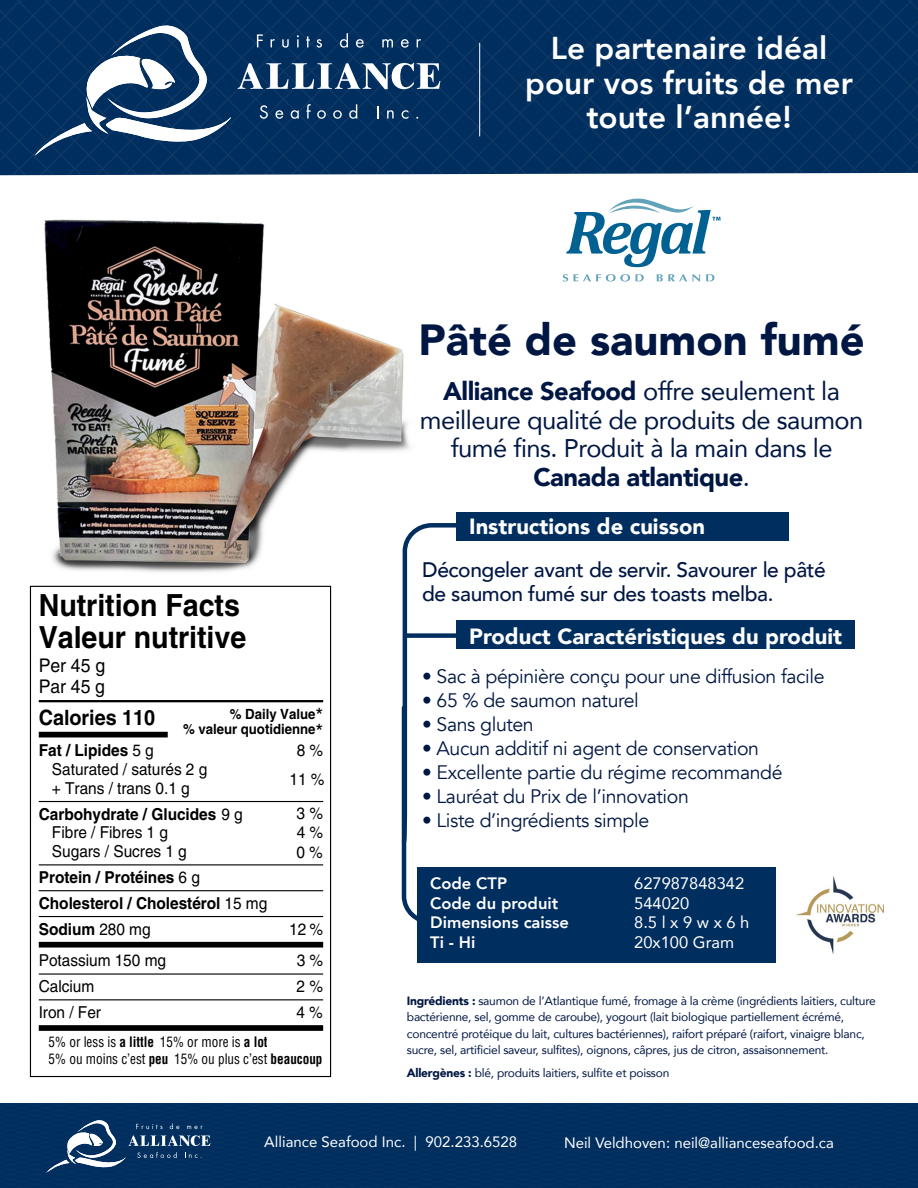
<style>
.page{position:relative;width:918px;height:1188px;background:#fff}
.page>*{position:absolute;margin:0;border:0;box-sizing:border-box;transform-origin:0 0}
.t1{font:900 43.5px "Avenir";color:#001743}
.t2{font:800 31.5px/34.5px "Avenir";color:#fff;text-align:center}
.t3{font:700 30.45px/32.8px "Helvetica LT Std";letter-spacing:-.005em;color:#000;scale:.94 1}
.t4{font:25.5px/28.5px "Avenir";letter-spacing:-.02em;color:#001743;text-align:center}
.t5{font:900 21.9px "Avenir";color:#fff}
.t6{font:700 21.15px "Helvetica LT Std";color:#000;scale:.94 1}
.t7{font:500 21px/24px "Avenir";letter-spacing:-.02em;color:#001743}
.t8{font:19.5px "Avenir";letter-spacing:-.02em;color:#001743}
.t9{font:18.75px/21.1px "Helvetica LT Std";color:#000;scale:.94 1}
.t10{font:700 16.5px/25.8px "Helvetica LT Std";color:#000;scale:.94 1}
.t11{font:16.5px "Helvetica LT Std";color:#000;scale:.94 1}
.t12{font:800 16.5px "Avenir";color:#fff}
.t13{font:16.5px "Avenir";color:#fff}
.t14{font:15px "Avenir";color:#fff}
.t15{font:condensed 14.1px/16.5px "Helvetica LT Std";color:#000;scale:.94 1}
.t16{font:700 14.1px/15.3px "Helvetica LT Std";letter-spacing:-.005em;color:#000;text-align:right;scale:.94 1}
.t17{font:12px/16.5px "Avenir";letter-spacing:-.02em;color:#001743}
.s1{font-weight:900}
.s2{font-weight:400}
.s3{font-weight:400;font-size:21.15px}
.s4{font-weight:700}
</style>
<div class="page">
<img style="left:29px;top:219px;width:381px;height:373px">
<svg style="left:0;top:0;width:918px;height:175px;background:#033060"></svg>
<div style="left:0;top:1103px;width:918px;height:85px;background:#002e5e"></div>
<svg style="left:35px;top:26px;width:196px;height:130px"></svg>
<svg style="left:257px;top:34px;width:6px;height:13px"></svg>
<svg style="left:271px;top:39px;width:4px;height:8px"></svg>
<svg style="left:282px;top:39px;width:7px;height:9px"></svg>
<svg style="left:297px;top:35px;width:2px;height:12px"></svg>
<svg style="left:306px;top:36px;width:4px;height:11px"></svg>
<svg style="left:316px;top:39px;width:6px;height:9px"></svg>
<svg style="left:340px;top:33px;width:8px;height:15px"></svg>
<svg style="left:356px;top:39px;width:8px;height:9px"></svg>
<svg style="left:382px;top:39px;width:11px;height:8px"></svg>
<svg style="left:401px;top:39px;width:8px;height:9px"></svg>
<svg style="left:417px;top:39px;width:4px;height:8px"></svg>
<svg style="left:260px;top:105px;width:8px;height:14px"></svg>
<svg style="left:275px;top:110px;width:8px;height:9px"></svg>
<svg style="left:291px;top:110px;width:8px;height:9px"></svg>
<svg style="left:306px;top:104px;width:5px;height:15px"></svg>
<svg style="left:317px;top:110px;width:9px;height:9px"></svg>
<svg style="left:333px;top:110px;width:9px;height:9px"></svg>
<svg style="left:349px;top:104px;width:8px;height:15px"></svg>
<svg style="left:377px;top:106px;width:1px;height:13px"></svg>
<svg style="left:387px;top:110px;width:7px;height:9px"></svg>
<svg style="left:402px;top:110px;width:6px;height:9px"></svg>
<svg style="left:238px;top:63px;width:202px;height:26px"></svg>
<svg style="left:46px;top:1119px;width:164px;height:54px;background:#2a5078"></svg>
<hr style="left:479px;top:43px;width:1px;height:93px;background:#fff">
<svg style="left:400px;top:521px;width:125px;height:400px"></svg>
<div style="left:456px;top:512px;width:333px;height:29px;background:#002e5e"></div>
<div style="left:456px;top:621px;width:399px;height:28px;background:#002e5e"></div>
<div style="left:405px;top:633px;width:57px;height:5px;background:#002e5e"></div>
<div style="left:417px;top:867px;width:358px;height:96px;background:#002e5e"></div>
<img style="left:795px;top:877px;width:89px;height:76px">
<svg style="left:801px;top:884px;width:25px;height:24px"></svg>
<svg style="left:563px;top:274px;width:81px;height:7px"></svg>
<svg style="left:657px;top:274px;width:43px;height:7px"></svg>
<svg style="left:706px;top:274px;width:8px;height:7px"></svg>
<svg style="left:566px;top:198px;width:155px;height:69px"></svg>
<div style="left:30px;top:586px;width:301px;height:491px;background:#fff"></div>
<div style="left:30px;top:586px;width:301px;height:491px;border:1px solid #000"></div>
<hr style="left:39px;top:700px;width:284px;height:2px;background:#000">
<div style="left:39px;top:732px;width:129px;height:5px;background:#000"></div>
<hr style="left:39px;top:801px;width:284px;height:1px;background:#000">
<hr style="left:39px;top:864px;width:284px;height:1px;background:#000">
<hr style="left:39px;top:890px;width:284px;height:1px;background:#000">
<hr style="left:39px;top:916px;width:284px;height:1px;background:#000">
<div style="left:39px;top:942px;width:284px;height:6px;background:#000"></div>
<hr style="left:39px;top:973px;width:284px;height:2px;background:#000">
<hr style="left:39px;top:999px;width:284px;height:1px;background:#000">
<div style="left:39px;top:1025px;width:284px;height:6px;background:#000"></div>
<p class="t2" style="left:525px;top:31px;width:329px">Le partenaire idéal pour vos fruits de mer toute l’année!</p>
<p class="t1" style="left:419px;top:303px;width:448px">Pâté de saumon fumé</p>
<p class="t4" style="left:420px;top:376px;width:445px"><span class="s1">Alliance Seafood</span> offre seulement la meilleure qualité de produits de saumon fumé fins. Produit à la main dans le<br><span class="s1">Canada atlantique</span>.</p>
<p class="t3" style="left:39px;top:588px;width:222px">Nutrition Facts<br>Valeur nutritive</p>
<p class="t9" style="left:39px;top:655px;width:72px">Per 45 g<br>Par 45 g</p>
<p class="t6" style="left:39px;top:704px;width:125px">Calories 110</p>
<p class="t10" style="left:39px;top:737px;width:124px">Fat / Lipides <span class="s2">5 g</span></p>
<p class="t11" style="left:297px;top:741px;width:30px">8 %</p>
<p class="t11" style="left:52px;top:760px;width:167px">Saturated / saturés 2 g</p>
<p class="t16" style="left:183px;top:706px;width:150px">% Daily Value<span class="s3">*<br></span>% valeur quotidienne<span class="s3">*</span></p>
<p class="t11" style="left:290px;top:769px;width:39px">11 %</p>
<p class="t10" style="left:39px;top:775px;width:219px;text-indent:13px"><span class="s2">+ Trans / trans 0.1 g<br></span>Carbohydrate / Glucides <span class="s2">9 g</span></p>
<p class="t11" style="left:52px;top:823px;width:125px">Fibre / Fibres 1 g</p>
<p class="t11" style="left:297px;top:823px;width:29px">4 %</p>
<p class="t10" style="left:39px;top:838px;width:245px;text-indent:13px"><span class="s2">Sugars / Sucres 1 g<br></span>Protein / Protéines <span class="s2">6 g<br></span>Cholesterol / Cholestérol <span class="s2">15 mg<br></span>Sodium <span class="s2">280 mg</span></p>
<p class="t11" style="left:297px;top:803px;width:30px">3 %</p>
<p class="t11" style="left:297px;top:842px;width:30px">0 %</p>
<p class="t11" style="left:289px;top:919px;width:38px">12%</p>
<p class="t11" style="left:39px;top:951px;width:137px">Potassium 150 mg</p>
<p class="t11" style="left:297px;top:951px;width:30px">3 %</p>
<p class="t11" style="left:39px;top:977px;width:61px">Calcium</p>
<p class="t11" style="left:297px;top:977px;width:30px">2 %</p>
<p class="t11" style="left:39px;top:1003px;width:68px">Iron / Fer</p>
<p class="t11" style="left:296px;top:1003px;width:30px">4 %</p>
<p class="t15" style="left:49px;top:1034px;width:293px">5% or less is <span class="s4">a little</span> 15% or more is <span class="s4">a lot<br></span>5% ou moins c’est <span class="s4">peu</span> 15% ou plus c’est <span class="s4">beaucoup</span></p>
<p class="t5" style="left:469px;top:508px;width:237px">Instructions de cuisson</p>
<p class="t7" style="left:422px;top:557px;width:405px">Décongeler avant de servir. Savourer le pâté de saumon fumé sur des toasts melba.</p>
<p class="t5" style="left:469px;top:617px;width:374px">Product Caractéristiques du produit</p>
<p class="t8" style="left:422px;top:665px;width:404px">• Sac à pépinière conçu pour une diffusion facile</p>
<p class="t8" style="left:422px;top:689px;width:218px">• 65 % de saumon naturel</p>
<p class="t8" style="left:422px;top:713px;width:113px">• Sans gluten</p>
<p class="t8" style="left:422px;top:737px;width:338px">• Aucun additif ni agent de conservation</p>
<p class="t8" style="left:422px;top:761px;width:362px">• Excellente partie du régime recommandé</p>
<p class="t8" style="left:422px;top:785px;width:268px">• Lauréat du Prix de l’innovation</p>
<p class="t8" style="left:422px;top:809px;width:229px">• Liste d’ingrédients simple</p>
<p class="t12" style="left:430px;top:871px;width:78px">Code CTP</p>
<p class="t13" style="left:634px;top:870px;width:112px">627987848342</p>
<p class="t12" style="left:430px;top:890px;width:130px">Code du produit</p>
<p class="t13" style="left:634px;top:890px;width:57px">544020</p>
<p class="t12" style="left:430px;top:910px;width:140px">Dimensions caisse</p>
<p class="t13" style="left:634px;top:909px;width:117px">8.5 l x 9 w x 6 h</p>
<p class="t12" style="left:430px;top:929px;width:47px">Ti - Hi</p>
<p class="t13" style="left:634px;top:929px;width:101px">20x100 Gram</p>
<p class="t17" style="left:407px;top:992px;width:470px"><span class="s1">Ingrédients :</span> saumon de l’Atlantique fumé, fromage à la crème (ingrédients laitiers, culture bactérienne, sel, gomme de caroube), yogourt (lait biologique partiellement écrémé, concentré protéique du lait, cultures bactériennes), raifort préparé (raifort, vinaigre blanc, sucre, sel, artificiel saveur, sulfites), oignons, câpres, jus de citron, assaisonnement.</p>
<p class="t17" style="left:407px;top:1064px;width:264px"><span class="s1">Allergènes :</span> blé, produits laitiers, sulfite et poisson</p>
<p class="t14" style="left:264px;top:1130px;width:254px">Alliance Seafood Inc. | 902.233.6528</p>
<p class="t14" style="left:564px;top:1131px;width:271px">Neil Veldhoven: neil@allianceseafood.ca</p>
</div>
